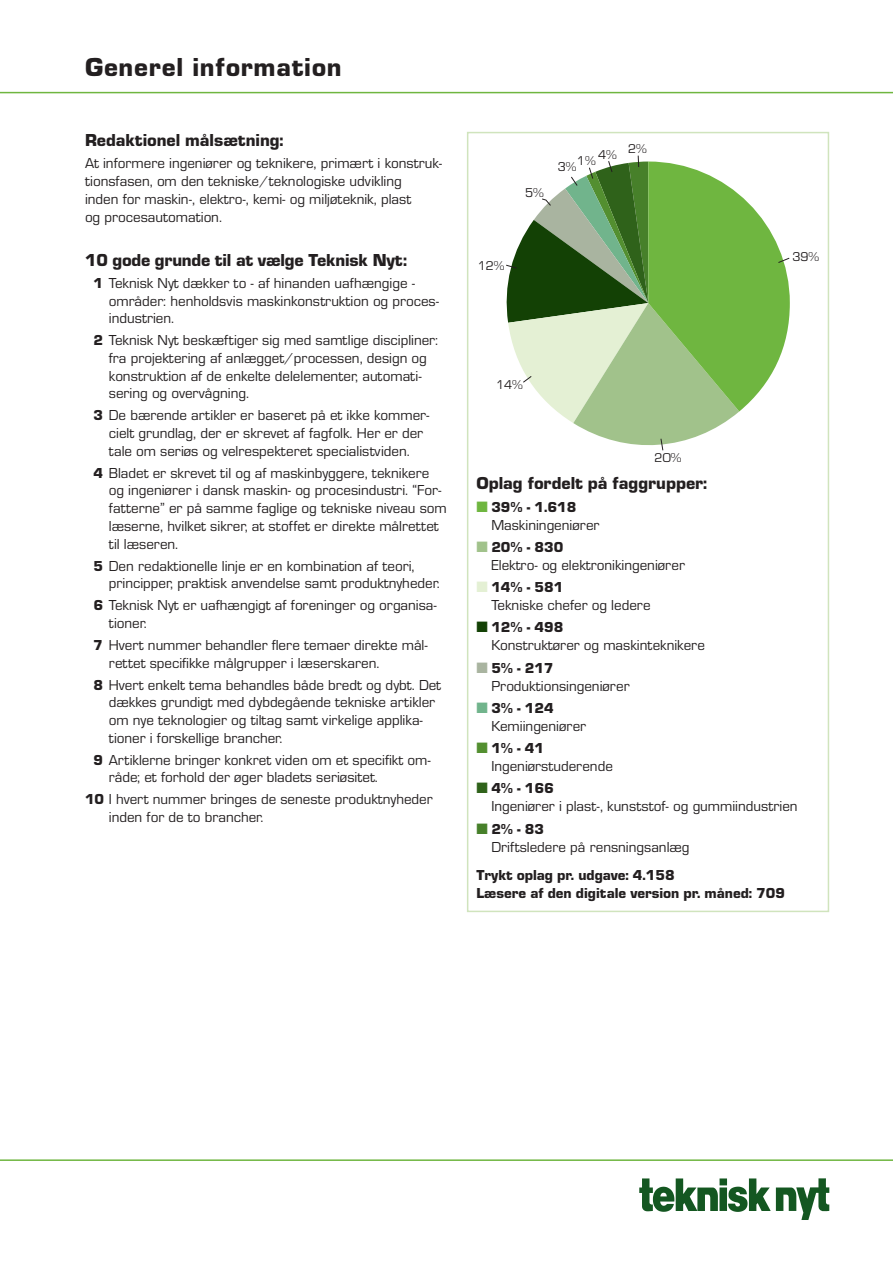
<style>
.page{position:relative;width:893px;height:1263px;background:#fff}
.page>*{position:absolute;margin:0;border:0;box-sizing:border-box;transform-origin:0 0}
.t1{font:27px "Eurostile Black DTC";letter-spacing:.03em;color:#231f20}
.t2{font:18px "Eurostile Black DTC";color:#231f20}
.t3{font:15px/17.7px "Eurostile Roman DTC";color:#231f20}
.t4{font:15px "Eurostile Black DTC";color:#231f20}
.t5{font:13.2px "Eurostile Roman DTC";color:#231f20}
.s1{font-family:"Eurostile Black DTC"}
.s2{color:#6fb640}
.s3{color:#a1c28b}
.s4{color:#e4f0d4}
.s5{color:#134105}
.s6{color:#a9b4a0}
.s7{color:#71b48c}
.s8{color:#538f30}
.s9{color:#2f621a}
.s10{color:#47802a}
</style>
<div class="page">
<hr style="left:0;top:92px;width:893px;height:1px;background:#6fb640">
<hr style="left:0;top:1159px;width:893px;height:2px;background:#6fb640">
<svg style="left:639px;top:1178px;width:190px;height:42px"></svg>
<svg style="left:506px;top:185px;width:64px;height:236px"></svg>
<svg style="left:570px;top:155px;width:220px;height:296px"></svg>
<div style="left:467px;top:132px;width:362px;height:780px;border:2px solid #d0e4bd"></div>
<h1 class="t1" style="left:85px;top:52px;width:258px">Generel information</h1>
<p class="t2" style="left:85px;top:130px;width:200px">Redaktionel målsætning:</p>
<p class="t3" style="left:85px;top:154px;width:359px">At informere ingeniører og teknikere, primært i konstruk&shy;tionsfasen, om den tekniske/teknologiske udvikling</p>
<p class="t3" style="left:85px;top:190px;width:328px">inden for maskin-, elektro-, kemi- og miljøteknik, plast og procesautomation.</p>
<p class="t2" style="left:85px;top:250px;width:324px">10 gode grunde til at vælge Teknisk Nyt:</p>
<p class="t3" style="left:109px;top:274px;width:332px;text-indent:-15px"><span class="s1">1</span> Teknisk Nyt dækker to - af hinanden uafhængige - områder: henholdsvis maskinkonstruktion og proces&shy;industrien.</p>
<p class="t3" style="left:109px;top:332px;width:331px;text-indent:-15px"><span class="s1">2</span> Teknisk Nyt beskæftiger sig med samtlige discipliner: fra projektering af anlægget/processen, design og konstruktion af de enkelte delelementer, automati&shy;sering og overvågning.</p>
<p class="t3" style="left:93px;top:407px;width:338px;text-align:center"><span class="s1">3</span> De bærende artikler er baseret på et ikke kommer&shy;cielt grundlag, der er skrevet af fagfolk. Her er der tale om seriøs og velrespekteret specialistviden.</p>
<p class="t3" style="left:109px;top:464px;width:339px;text-indent:-15px"><span class="s1">4</span> Bladet er skrevet til og af maskinbyggere, teknikere og ingeniører i dansk maskin- og procesindustri. “For&shy;fatterne” er på samme faglige og tekniske niveau som læserne, hvilket sikrer, at stoffet er direkte målrettet til læseren.</p>
<p class="t3" style="left:109px;top:557px;width:333px;text-indent:-15px"><span class="s1">5</span> Den redaktionelle linje er en kombination af teori, principper, praktisk anvendelse samt produktnyheder.</p>
<p class="t3" style="left:109px;top:596px;width:330px;text-indent:-15px"><span class="s1">6</span> Teknisk Nyt er uafhængigt af foreninger og organisa&shy;tioner.</p>
<p class="t3" style="left:109px;top:636px;width:321px;text-indent:-15px"><span class="s1">7</span> Hvert nummer behandler flere temaer direkte mål&shy;rettet specifikke målgrupper i læserskaren.</p>
<p class="t3" style="left:109px;top:676px;width:334px;text-indent:-15px"><span class="s1">8</span> Hvert enkelt tema behandles både bredt og dybt. Det dækkes grundigt med dybdegående tekniske artikler om nye teknologier og tiltag samt virkelige applika&shy;tioner i forskellige brancher.</p>
<p class="t3" style="left:109px;top:751px;width:323px;text-indent:-15px"><span class="s1">9</span> Artiklerne bringer konkret viden om et specifikt om&shy;råde; et forhold der øger bladets seriøsitet.</p>
<p class="t3" style="left:109px;top:790px;width:325px;text-indent:-24px"><span class="s1">10</span> I hvert nummer bringes de seneste produktnyheder inden for de to brancher.</p>
<p class="t5" style="left:525px;top:185px;width:20px">5%</p>
<p class="t5" style="left:598px;top:145px;width:50px">4% 2%</p>
<p class="t5" style="left:577px;top:154px;width:20px">1%</p>
<p class="t5" style="left:558px;top:160px;width:20px">3%</p>
<p class="t5" style="left:478px;top:258px;width:28px">12%</p>
<p class="t5" style="left:496px;top:378px;width:28px">14%</p>
<p class="t5" style="left:655px;top:451px;width:28px">20%</p>
<p class="t5" style="left:792px;top:250px;width:28px">39%</p>
<p class="t2" style="left:476px;top:473px;width:232px">Oplag fordelt på faggrupper:</p>
<p class="t3" style="left:491px;top:498px;width:110px;text-indent:-15px"><span class="s2">■</span> <span class="s1">39% - 1.618<br></span>Maskiningeniører</p>
<p class="t3" style="left:491px;top:538px;width:195px;text-indent:-15px"><span class="s3">■</span> <span class="s1">20% - 830<br></span>Elektro- og elektronikingeniører</p>
<p class="t3" style="left:491px;top:578px;width:161px;text-indent:-15px"><span class="s4">■</span> <span class="s1">14% - 581<br></span>Tekniske chefer og ledere</p>
<p class="t3" style="left:491px;top:618px;width:215px;text-indent:-15px"><span class="s5">■</span> <span class="s1">12% - 498<br></span>Konstruktører og maskinteknikere</p>
<p class="t3" style="left:491px;top:659px;width:140px;text-indent:-15px"><span class="s6">■</span> <span class="s1">5% - 217<br></span>Produktionsingeniører</p>
<p class="t3" style="left:491px;top:699px;width:96px;text-indent:-15px"><span class="s7">■</span> <span class="s1">3% - 124<br></span>Kemiingeniører</p>
<p class="t3" style="left:491px;top:739px;width:123px;text-indent:-15px"><span class="s8">■</span> <span class="s1">1% - 41<br></span>Ingeniørstuderende</p>
<p class="t3" style="left:491px;top:779px;width:308px;text-indent:-15px"><span class="s9">■</span> <span class="s1">4% - 166<br></span>Ingeniører i plast-, kunststof- og gummiindustrien</p>
<p class="t3" style="left:491px;top:820px;width:200px;text-indent:-15px"><span class="s10">■</span> <span class="s1">2% - 83<br></span>Driftsledere på rensningsanlæg</p>
<p class="t4" style="left:476px;top:867px;width:200px">Trykt oplag pr. udgave: 4.158</p>
<p class="t4" style="left:476px;top:885px;width:310px">Læsere af den digitale version pr. måned: 709</p>
</div>
